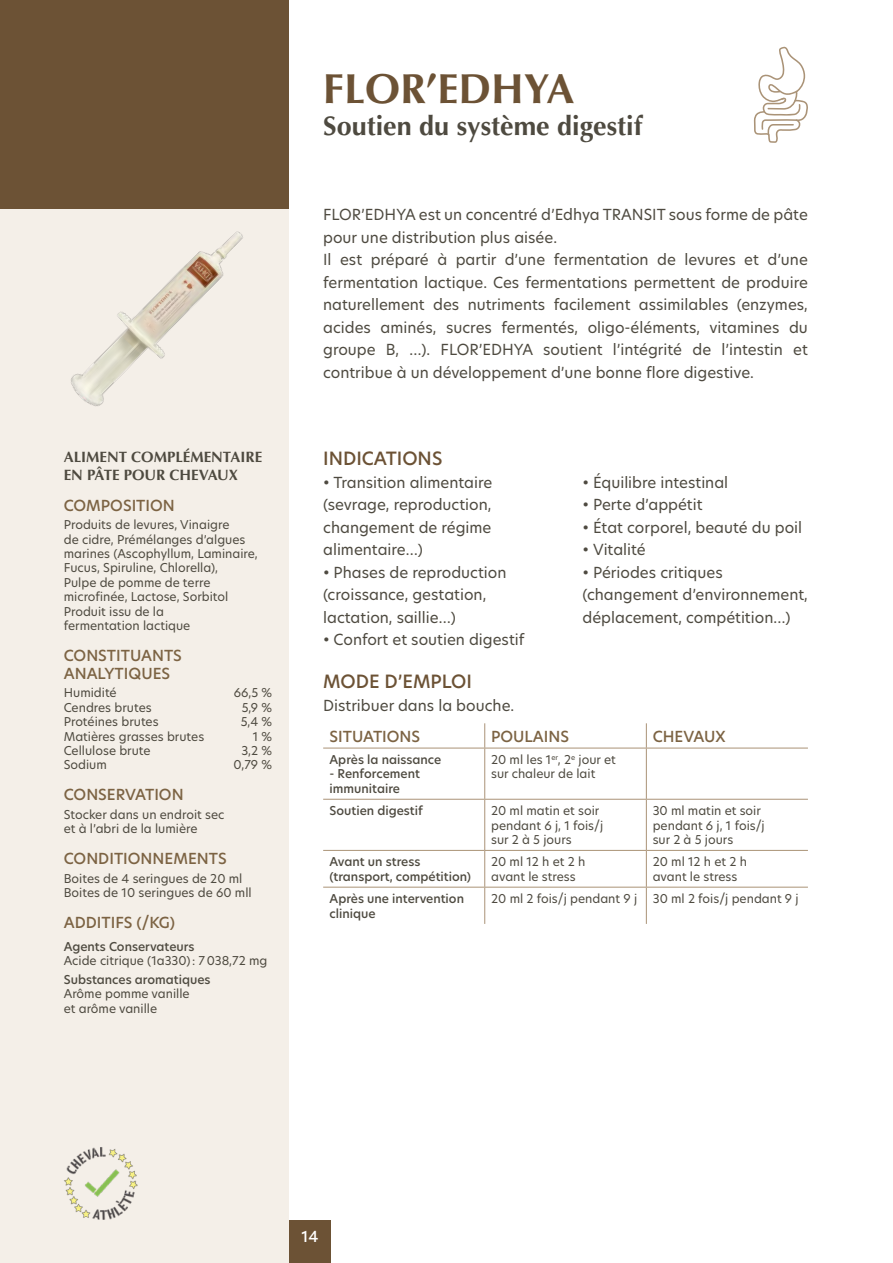
<style>
.page{position:relative;width:893px;height:1263px;background:#fff}
.page>*{position:absolute;margin:0;border:0;box-sizing:border-box;transform-origin:0 0}
.t1{font:700 42px "Optima LT Std";color:#6c5235}
.t2{font:700 27px "Optima LT Std";color:#4e4a40}
.t3{font:500 18px "New Hero";color:#6c5235}
.t4{font:15px/22.5px "New Hero";color:#4e4a40}
.t5{font:500 15px/18px "New Hero";color:#7c6343}
.t6{font:700 15px/18px "Optima LT Std";color:#4e4a40}
.t7{font:500 15px "New Hero";color:#fff}
.t8{font:12px/14.4px "New Hero";color:#4e4a40}
.t9{font:500 12px/14.4px "New Hero";color:#4e4a40}
</style>
<div class="page">
<div style="left:0;top:208px;width:289px;height:1055px;background:#f4efe8"></div>
<div style="left:0;top:0;width:289px;height:208px;background:#6c5235"></div>
<div style="left:289px;top:1220px;width:42px;height:43px;background:#6c5235"></div>
<svg style="left:484px;top:723px;width:1px;height:25px"></svg>
<svg style="left:646px;top:723px;width:1px;height:25px"></svg>
<hr style="left:323px;top:748px;width:162px;height:1px;background:#aa9377">
<hr style="left:485px;top:748px;width:161px;height:1px;background:#aa9377">
<hr style="left:484px;top:748px;width:1px;height:51px;background:#aa9377">
<hr style="left:646px;top:748px;width:162px;height:1px;background:#aa9377">
<hr style="left:646px;top:748px;width:1px;height:51px;background:#aa9377">
<hr style="left:323px;top:799px;width:162px;height:1px;background:#aa9377">
<hr style="left:485px;top:799px;width:161px;height:1px;background:#aa9377">
<hr style="left:484px;top:800px;width:1px;height:50px;background:#aa9377">
<hr style="left:646px;top:799px;width:162px;height:1px;background:#aa9377">
<hr style="left:646px;top:800px;width:1px;height:50px;background:#aa9377">
<hr style="left:323px;top:850px;width:162px;height:1px;background:#aa9377">
<hr style="left:485px;top:850px;width:161px;height:1px;background:#aa9377">
<hr style="left:484px;top:851px;width:1px;height:36px;background:#aa9377">
<hr style="left:646px;top:850px;width:162px;height:1px;background:#aa9377">
<hr style="left:646px;top:851px;width:1px;height:36px;background:#aa9377">
<hr style="left:323px;top:887px;width:162px;height:1px;background:#aa9377">
<hr style="left:485px;top:887px;width:161px;height:1px;background:#aa9377">
<hr style="left:484px;top:887px;width:1px;height:37px;background:#aa9377">
<hr style="left:646px;top:887px;width:162px;height:1px;background:#aa9377">
<hr style="left:646px;top:887px;width:1px;height:37px;background:#aa9377">
<img style="left:35px;top:208px;width:241px;height:199px">
<img style="left:64px;top:1147px;width:74px;height:73px">
<svg style="left:754px;top:46px;width:54px;height:97px"></svg>
<p class="t6" style="left:64px;top:448px;width:200px">ALIMENT COMPLÉMENTAIRE<br>EN PÂTE POUR CHEVAUX</p>
<p class="t5" style="left:64px;top:496px;width:113px">COMPOSITION</p>
<p class="t8" style="left:64px;top:517px;width:196px">Produits de levures, Vinaigre<br>de cidre, Prémélanges d’algues marines (Ascophyllum, Laminaire,<br>Fucus, Spiruline, Chlorella),<br>Pulpe de pomme de terre microfinée, Lactose, Sorbitol<br>Produit issu de la<br>fermentation lactique</p>
<p class="t5" style="left:64px;top:646px;width:120px">CONSTITUANTS<br>ANALYTIQUES</p>
<p class="t8" style="left:64px;top:686px;width:54px">Humidité</p>
<p class="t8" style="left:234px;top:686px;width:40px">66,5 %</p>
<p class="t8" style="left:64px;top:700px;width:89px">Cendres brutes</p>
<p class="t8" style="left:242px;top:700px;width:32px">5,9 %</p>
<p class="t8" style="left:64px;top:714px;width:96px">Protéines brutes</p>
<p class="t8" style="left:241px;top:714px;width:33px">5,4 %</p>
<p class="t8" style="left:64px;top:729px;width:142px">Matières grasses brutes</p>
<p class="t8" style="left:253px;top:729px;width:21px">1 %</p>
<p class="t8" style="left:64px;top:743px;width:88px">Cellulose brute</p>
<p class="t8" style="left:241px;top:743px;width:32px">3,2 %</p>
<p class="t8" style="left:64px;top:758px;width:45px">Sodium</p>
<p class="t8" style="left:234px;top:758px;width:40px">0,79 %</p>
<p class="t5" style="left:64px;top:785px;width:121px">CONSERVATION</p>
<p class="t8" style="left:64px;top:807px;width:162px">Stocker dans un endroit sec et à l’abri de la lumière</p>
<p class="t5" style="left:64px;top:849px;width:164px">CONDITIONNEMENTS</p>
<p class="t8" style="left:64px;top:871px;width:189px">Boites de 4 seringues de 20 ml<br>Boites de 10 seringues de 60 mll</p>
<p class="t5" style="left:64px;top:913px;width:113px">ADDITIFS (/KG)</p>
<p class="t9" style="left:64px;top:939px;width:132px">Agents Conservateurs</p>
<p class="t8" style="left:64px;top:953px;width:205px">Acide citrique (1a330): 7038,72 mg</p>
<p class="t9" style="left:64px;top:972px;width:148px">Substances aromatiques</p>
<p class="t8" style="left:64px;top:986px;width:127px">Arôme pomme vanille et arôme vanille</p>
<h1 class="t1" style="left:323px;top:64px;width:253px">FLOR’EDHYA</h1>
<h2 class="t2" style="left:323px;top:111px;width:321px">Soutien du système digestif</h2>
<p class="t4" style="left:323px;top:203px;width:486px">FLOR’EDHYA est un concentré d’Edhya TRANSIT sous forme de pâte pour une distribution plus aisée.<br>Il est préparé à partir d’une fermentation de levures et d’une fermentation lactique. Ces fermentations permettent de produire naturellement des nutriments facilement assimilables (enzymes, acides aminés, sucres fermentés, oligo-éléments, vitamines du groupe B, …). FLOR’EDHYA soutient l’intégrité de l’intestin et contribue à un développement d’une bonne flore digestive.</p>
<p class="t3" style="left:323px;top:446px;width:121px">INDICATIONS</p>
<p class="t4" style="left:323px;top:471px;width:171px;text-align:justify">• Transition alimentaire (sevrage, reproduction, changement de régime alimentaire…)</p>
<p class="t4" style="left:323px;top:561px;width:185px">• Phases de reproduction (croissance, gestation, lactation, saillie…)</p>
<p class="t4" style="left:323px;top:628px;width:203px">• Confort et soutien digestif</p>
<p class="t4" style="left:583px;top:471px;width:147px">• Équilibre intestinal</p>
<p class="t4" style="left:583px;top:493px;width:121px">• Perte d’appétit</p>
<p class="t4" style="left:583px;top:516px;width:221px">• État corporel, beauté du poil</p>
<p class="t4" style="left:583px;top:538px;width:65px">• Vitalité</p>
<p class="t4" style="left:583px;top:561px;width:227px">• Périodes critiques (changement d’environnement, déplacement, compétition…)</p>
<p class="t3" style="left:323px;top:669px;width:150px">MODE D’EMPLOI</p>
<p class="t4" style="left:323px;top:693px;width:193px">Distribuer dans la bouche.</p>
<p class="t5" style="left:330px;top:727px;width:92px">SITUATIONS</p>
<p class="t5" style="left:491px;top:727px;width:80px">POULAINS</p>
<p class="t5" style="left:653px;top:727px;width:74px">CHEVAUX</p>
<p class="t9" style="left:330px;top:752px;width:113px">Après la naissance</p>
<p class="t9" style="left:330px;top:767px;width:92px">- Renforcement immunitaire</p>
<p class="t8" style="left:491px;top:752px;width:126px">20 ml les 1<sup>er</sup>, 2<sup>e</sup> jour et sur chaleur de lait</p>
<p class="t9" style="left:330px;top:803px;width:95px">Soutien digestif</p>
<p class="t8" style="left:491px;top:803px;width:114px">20 ml matin et soir pendant 6 j, 1 fois/j sur 2 à 5 jours</p>
<p class="t8" style="left:653px;top:803px;width:114px">30 ml matin et soir pendant 6 j, 1 fois/j sur 2 à 5 jours</p>
<p class="t9" style="left:330px;top:855px;width:143px">Avant un stress (transport, compétition)</p>
<p class="t8" style="left:491px;top:854px;width:96px">20 ml 12 h et 2 h avant le stress</p>
<p class="t8" style="left:653px;top:854px;width:96px">20 ml 12 h et 2 h avant le stress</p>
<p class="t9" style="left:330px;top:891px;width:136px">Après une intervention clinique</p>
<p class="t8" style="left:491px;top:891px;width:147px">20 ml 2 fois/j pendant 9 j</p>
<p class="t8" style="left:653px;top:891px;width:147px">30 ml 2 fois/j pendant 9 j</p>
<p class="t7" style="left:301px;top:1226px;width:18px">14</p>
</div>
